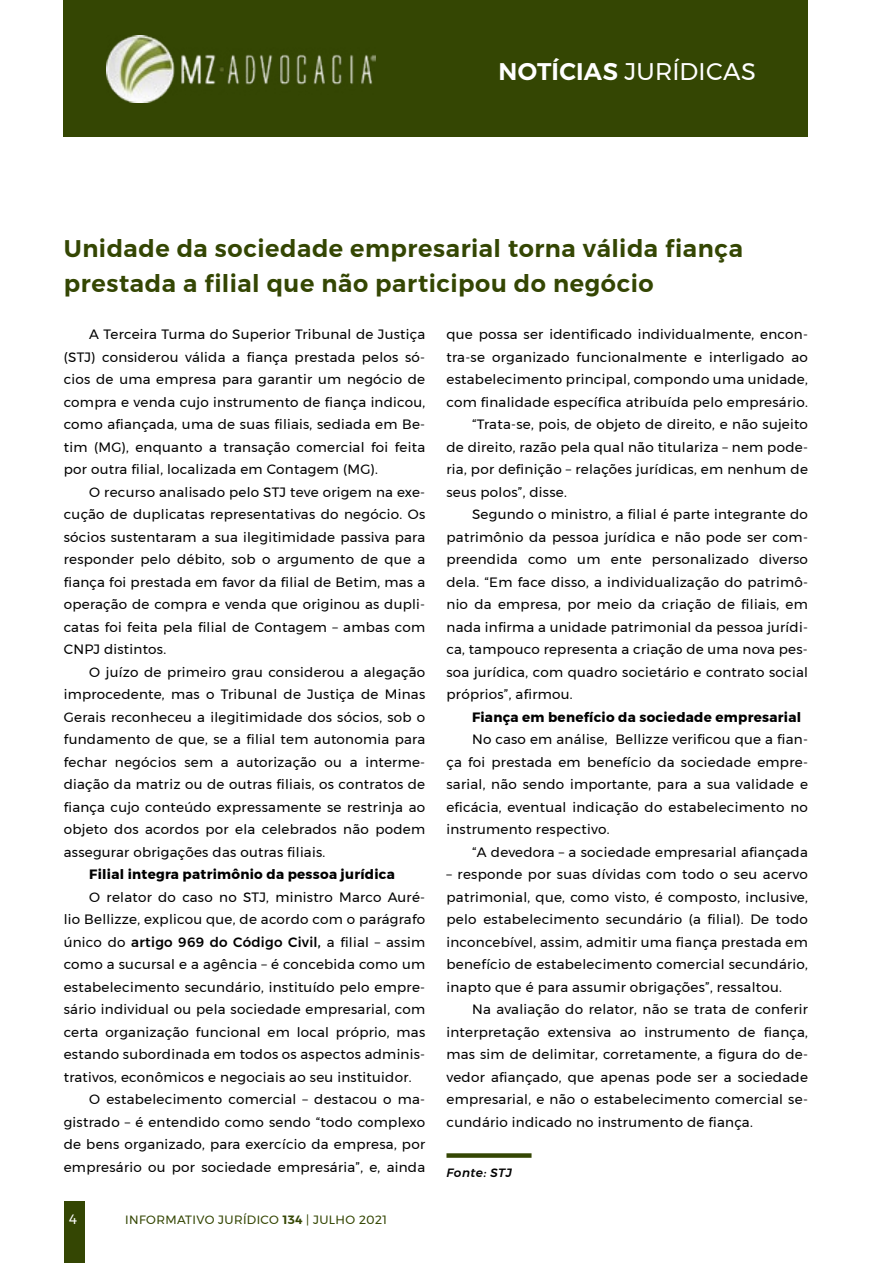
<style>
.page{position:relative;width:893px;height:1263px;background:#fff}
.page>*{position:absolute;margin:0;border:0;box-sizing:border-box;transform-origin:0 0}
.t1{font:600 24px/34.5px "Montserrat";letter-spacing:.025em;color:#344603}
.t2{font:24px "Montserrat";letter-spacing:.01em;color:#fff}
.t3{font:13.5px/22.5px "Montserrat";letter-spacing:.02em;color:#000;text-align:justify}
.t4{font:700 13.5px "Montserrat";letter-spacing:.02em;color:#000}
.t5{font:13.5px "Montserrat";color:#fff}
.t6{font:12px "Montserrat";letter-spacing:.03em;color:#344603}
.t7{font:italic 500 12px "Montserrat";letter-spacing:.04em;color:#000}
.s1{font-weight:600}
.s2{font-weight:500}
</style>
<div class="page">
<div style="left:64px;top:1201px;width:21px;height:62px;background:#344603"></div>
<div style="left:64px;top:0;width:744px;height:136px;background:#344603"></div>
<img style="left:106px;top:36px;width:269px;height:67px">
<div style="left:446px;top:1153px;width:85px;height:5px;background:#344603"></div>
<h1 class="t2" style="left:498px;top:53px;width:259px"><span class="s1">NOTÍCIAS</span> JURÍDICAS</h1>
<h1 class="t1" style="left:64px;top:231px;width:681px">Unidade da sociedade empresarial torna válida fiança prestada a filial que não participou do negócio</h1>
<p class="t3" style="left:446px;top:323px;width:363px">que possa ser identificado individualmente, encon-</p>
<p class="t3" style="left:446px;top:345px;width:363px">tra-se organizado funcionalmente e interligado ao</p>
<p class="t3" style="left:446px;top:368px;width:363px">estabelecimento principal, compondo uma unidade,</p>
<p class="t3" style="left:446px;top:390px;width:363px">com finalidade específica atribuída pelo empresário.</p>
<p class="t3" style="left:472px;top:413px;width:337px">“Trata-se, pois, de objeto de direito, e não sujeito</p>
<p class="t3" style="left:446px;top:435px;width:363px">de direito, razão pela qual não titulariza – nem pode-</p>
<p class="t3" style="left:446px;top:458px;width:363px">ria, por definição – relações jurídicas, em nenhum de</p>
<p class="t3" style="left:446px;top:481px;width:122px">seus polos”, disse.</p>
<p class="t3" style="left:472px;top:503px;width:337px">Segundo o ministro, a filial é parte integrante do</p>
<p class="t3" style="left:446px;top:526px;width:363px">patrimônio da pessoa jurídica e não pode ser com-</p>
<p class="t3" style="left:446px;top:548px;width:363px">preendida como um ente personalizado diverso</p>
<p class="t3" style="left:446px;top:571px;width:363px">dela. “Em face disso, a individualização do patrimô-</p>
<p class="t3" style="left:446px;top:593px;width:363px">nio da empresa, por meio da criação de filiais, em</p>
<p class="t3" style="left:446px;top:616px;width:363px">nada infirma a unidade patrimonial da pessoa jurídi-</p>
<p class="t3" style="left:446px;top:638px;width:363px">ca, tampouco representa a criação de uma nova pes-</p>
<p class="t3" style="left:446px;top:661px;width:363px">soa jurídica, com quadro societário e contrato social</p>
<p class="t3" style="left:446px;top:683px;width:128px">próprios”, afirmou.</p>
<p class="t4" style="left:472px;top:706px;width:331px">Fiança em benefício da sociedade empresarial</p>
<p class="t3" style="left:446px;top:728px;width:363px;text-indent:26px">No caso em análise, Bellizze verificou que a fian&shy;ça foi prestada em benefício da sociedade empre&shy;sarial, não sendo importante, para a sua validade e eficácia, eventual indicação do estabelecimento no instrumento respectivo.</p>
<p class="t3" style="left:472px;top:841px;width:337px">“A devedora – a sociedade empresarial afiançada</p>
<p class="t3" style="left:446px;top:863px;width:363px">– responde por suas dívidas com todo o seu acervo patrimonial, que, como visto, é composto, inclusive, pelo estabelecimento secundário (a filial). De todo inconcebível, assim, admitir uma fiança prestada em benefício de estabelecimento comercial secundário, inapto que é para assumir obrigações”, ressaltou.</p>
<p class="t3" style="left:446px;top:998px;width:363px;text-indent:26px">Na avaliação do relator, não se trata de conferir interpretação extensiva ao instrumento de fiança, mas sim de delimitar, corretamente, a figura do de&shy;vedor afiançado, que apenas pode ser a sociedade empresarial, e não o estabelecimento comercial se&shy;cundário indicado no instrumento de fiança.</p>
<p class="t3" style="left:64px;top:323px;width:363px;text-indent:26px">A Terceira Turma do Superior Tribunal de Justiça (STJ) considerou válida a fiança prestada pelos só&shy;cios de uma empresa para garantir um negócio de compra e venda cujo instrumento de fiança indicou, como afiançada, uma de suas filiais, sediada em Be&shy;tim (MG), enquanto a transação comercial foi feita por outra filial, localizada em Contagem (MG).</p>
<p class="t3" style="left:64px;top:481px;width:363px;text-indent:26px">O recurso analisado pelo STJ teve origem na exe&shy;cução de duplicatas representativas do negócio. Os sócios sustentaram a sua ilegitimidade passiva para responder pelo débito, sob o argumento de que a fiança foi prestada em favor da filial de Betim, mas a operação de compra e venda que originou as dupli&shy;catas foi feita pela filial de Contagem – ambas com CNPJ distintos.</p>
<p class="t3" style="left:64px;top:661px;width:363px;text-indent:26px">O juízo de primeiro grau considerou a alegação improcedente, mas o Tribunal de Justiça de Minas Gerais reconheceu a ilegitimidade dos sócios, sob o fundamento de que, se a filial tem autonomia para fechar negócios sem a autorização ou a interme&shy;diação da matriz ou de outras filiais, os contratos de fiança cujo conteúdo expressamente se restrinja ao objeto dos acordos por ela celebrados não podem assegurar obrigações das outras filiais.</p>
<p class="t4" style="left:89px;top:864px;width:307px">Filial integra patrimônio da pessoa jurídica</p>
<p class="t3" style="left:64px;top:886px;width:363px;text-indent:26px">O relator do caso no STJ, ministro Marco Auré&shy;lio Bellizze, explicou que, de acordo com o parágrafo único do <span class="s2">artigo 969 do Código Civil,</span> a filial – assim como a sucursal e a agência – é concebida como um estabelecimento secundário, instituído pelo empre&shy;sário individual ou pela sociedade empresarial, com certa organização funcional em local próprio, mas estando subordinada em todos os aspectos adminis&shy;trativos, econômicos e negociais ao seu instituidor.</p>
<p class="t3" style="left:64px;top:1088px;width:363px;text-indent:26px">O estabelecimento comercial – destacou o ma&shy;gistrado – é entendido como sendo “todo complexo de bens organizado, para exercício da empresa, por empresário ou por sociedade empresária”, e, ainda</p>
<p class="t7" style="left:446px;top:1163px;width:67px">Fonte: STJ</p>
<p class="t5" style="left:69px;top:1208px;width:9px">4</p>
<p class="t6" style="left:125px;top:1210px;width:263px">INFORMATIVO JURÍDICO <span class="s1">134</span> | JULHO 2021</p>
</div>
